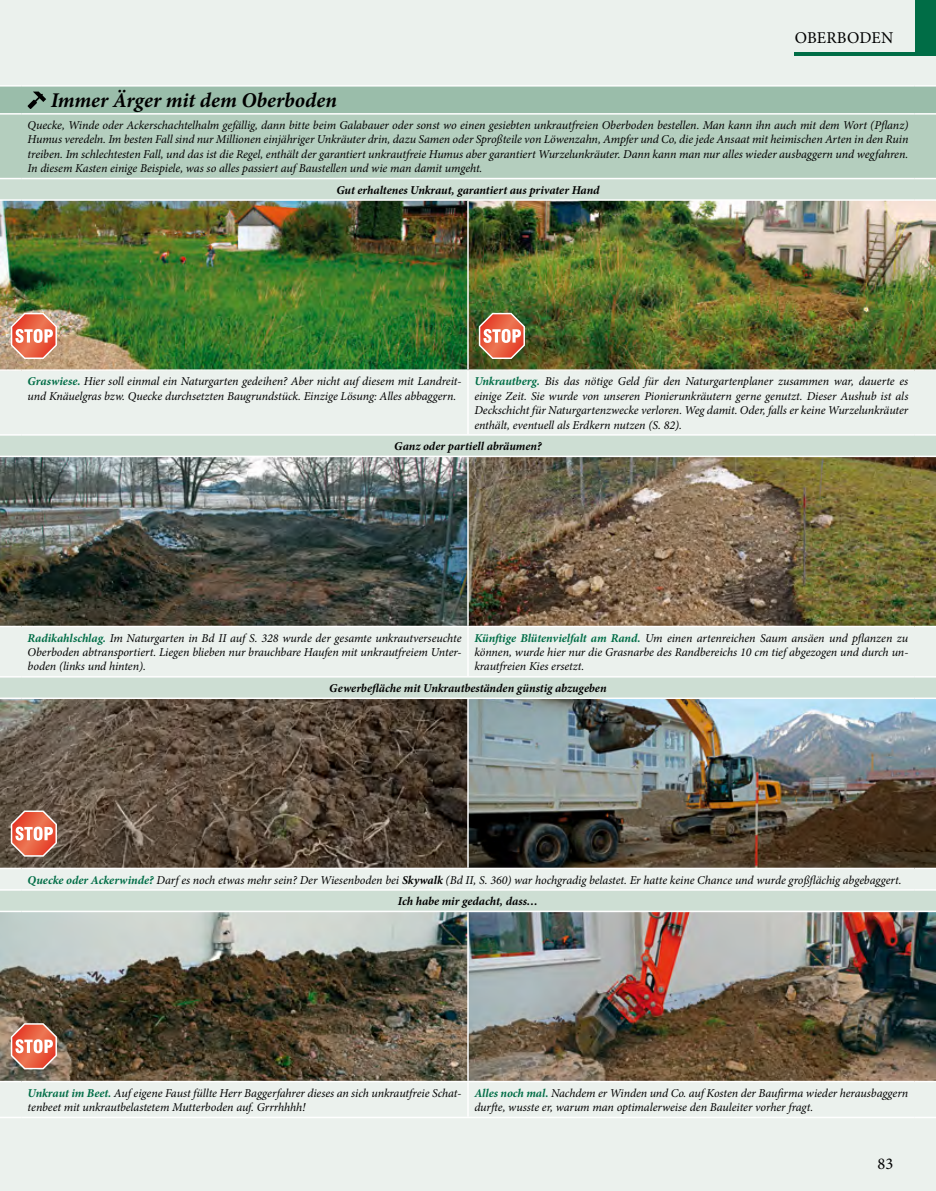
<style>
.page{position:relative;width:936px;height:1191px;background:#fff}
.page>*{position:absolute;margin:0;border:0;box-sizing:border-box;transform-origin:0 0}
.t1{font:italic 700 21px "Minion Pro";color:#000}
.t2{font:16.5px "Minion Pro";letter-spacing:.005em;color:#000}
.t3{font:italic 12px/14.4px "Minion Pro";letter-spacing:-.005em;color:#000;text-align:justify}
.t4{font:italic 700 12px "Minion Pro";letter-spacing:-.005em;color:#000}
.s1{font-weight:700;color:#006d46}
.s2{font-weight:700}
</style>
<div class="page">
<div style="left:0;top:0;width:935px;height:1191px;background:#ebf1ed"></div>
<img style="left:0;top:912px;width:935px;height:168px">
<div style="left:0;top:115px;width:935px;height:63px;background:#b4cebe"></div>
<img style="left:0;top:179px;width:935px;height:731px">
<hr style="left:0;top:85px;width:21px;height:2px;background:#fff">
<hr style="left:21px;top:85px;width:447px;height:2px;background:#fff">
<hr style="left:468px;top:85px;width:446px;height:2px;background:#fff">
<hr style="left:914px;top:85px;width:21px;height:2px;background:#fff">
<hr style="left:0;top:113px;width:21px;height:2px;background:#fff">
<hr style="left:21px;top:113px;width:447px;height:2px;background:#fff">
<hr style="left:468px;top:113px;width:446px;height:2px;background:#fff">
<hr style="left:914px;top:113px;width:21px;height:2px;background:#fff">
<svg style="left:0;top:178px;width:21px;height:1px"></svg>
<hr style="left:21px;top:178px;width:447px;height:1px;background:#fff">
<hr style="left:468px;top:178px;width:446px;height:1px;background:#fff">
<svg style="left:915px;top:178px;width:20px;height:1px"></svg>
<hr style="left:0;top:199px;width:21px;height:2px;background:#fff">
<hr style="left:21px;top:199px;width:447px;height:2px;background:#fff">
<hr style="left:468px;top:199px;width:446px;height:2px;background:#fff">
<hr style="left:467px;top:201px;width:1px;height:168px;background:#fff">
<hr style="left:914px;top:199px;width:21px;height:2px;background:#fff">
<hr style="left:0;top:369px;width:21px;height:2px;background:#fff">
<hr style="left:21px;top:369px;width:447px;height:2px;background:#fff">
<hr style="left:468px;top:369px;width:446px;height:2px;background:#fff">
<hr style="left:467px;top:371px;width:1px;height:63px;background:#fff">
<hr style="left:914px;top:369px;width:21px;height:2px;background:#fff">
<svg style="left:0;top:434px;width:21px;height:1px"></svg>
<hr style="left:21px;top:434px;width:447px;height:1px;background:#fff">
<hr style="left:468px;top:434px;width:446px;height:1px;background:#fff">
<svg style="left:914px;top:434px;width:21px;height:1px"></svg>
<hr style="left:0;top:455px;width:21px;height:2px;background:#fff">
<hr style="left:21px;top:455px;width:447px;height:2px;background:#fff">
<hr style="left:468px;top:455px;width:446px;height:2px;background:#fff">
<hr style="left:467px;top:457px;width:1px;height:169px;background:#fff">
<hr style="left:914px;top:455px;width:21px;height:2px;background:#fff">
<svg style="left:0;top:626px;width:21px;height:1px"></svg>
<hr style="left:21px;top:626px;width:447px;height:1px;background:#fff">
<hr style="left:468px;top:626px;width:446px;height:1px;background:#fff">
<hr style="left:467px;top:627px;width:1px;height:49px;background:#fff">
<svg style="left:914px;top:626px;width:21px;height:1px"></svg>
<svg style="left:0;top:676px;width:21px;height:1px"></svg>
<hr style="left:21px;top:676px;width:447px;height:1px;background:#fff">
<hr style="left:468px;top:676px;width:446px;height:1px;background:#fff">
<svg style="left:914px;top:676px;width:21px;height:1px"></svg>
<hr style="left:0;top:697px;width:21px;height:2px;background:#fff">
<hr style="left:21px;top:697px;width:447px;height:2px;background:#fff">
<hr style="left:468px;top:697px;width:446px;height:2px;background:#fff">
<hr style="left:467px;top:699px;width:1px;height:168px;background:#fff">
<hr style="left:914px;top:697px;width:21px;height:2px;background:#fff">
<hr style="left:0;top:867px;width:21px;height:2px;background:#fff">
<hr style="left:21px;top:867px;width:447px;height:2px;background:#fff">
<hr style="left:468px;top:867px;width:446px;height:2px;background:#fff">
<hr style="left:914px;top:867px;width:21px;height:2px;background:#fff">
<svg style="left:0;top:889px;width:21px;height:1px"></svg>
<hr style="left:21px;top:889px;width:447px;height:1px;background:#fff">
<hr style="left:468px;top:889px;width:446px;height:1px;background:#fff">
<svg style="left:914px;top:889px;width:21px;height:1px"></svg>
<hr style="left:0;top:910px;width:21px;height:2px;background:#fff">
<hr style="left:21px;top:910px;width:447px;height:2px;background:#fff">
<hr style="left:468px;top:910px;width:446px;height:2px;background:#fff">
<hr style="left:467px;top:912px;width:1px;height:168px;background:#fff">
<hr style="left:914px;top:910px;width:21px;height:2px;background:#fff">
<hr style="left:0;top:1080px;width:21px;height:2px;background:#fff">
<hr style="left:21px;top:1080px;width:447px;height:2px;background:#fff">
<hr style="left:468px;top:1080px;width:446px;height:2px;background:#fff">
<hr style="left:467px;top:1082px;width:1px;height:34px;background:#fff">
<hr style="left:914px;top:1080px;width:21px;height:2px;background:#fff">
<hr style="left:0;top:1116px;width:21px;height:2px;background:#fff">
<hr style="left:21px;top:1116px;width:447px;height:2px;background:#fff">
<hr style="left:468px;top:1116px;width:446px;height:2px;background:#fff">
<hr style="left:914px;top:1116px;width:21px;height:2px;background:#fff">
<svg style="left:0;top:86px;width:935px;height:28px;background:#9ebfad"></svg>
<div style="left:794px;top:0;width:141px;height:55px;background:#006d46"></div>
<div style="left:646px;top:0;width:268px;height:51px;background:#ebf1ed"></div>
<svg style="left:10px;top:311px;width:48px;height:49px;background:#e1907a"></svg>
<svg style="left:478px;top:311px;width:47px;height:49px;background:#c47e62"></svg>
<svg style="left:10px;top:809px;width:48px;height:48px;background:#cd7d6a"></svg>
<svg style="left:10px;top:1021px;width:48px;height:49px;background:#ce806c"></svg>
<h2 class="t2" style="left:794px;top:26px;width:100px">OBERBODEN</h2>
<h1 class="t1" style="left:51px;top:86px;width:288px">Immer Ärger mit dem Oberboden</h1>
<p class="t3" style="left:28px;top:118px;width:882px">Quecke, Winde oder Ackerschachtelhalm gefällig, dann bitte beim Galabauer oder sonst wo einen gesiebten unkrautfreien Oberboden bestellen. Man kann ihn auch mit dem Wort (Pflanz)<br>Humus veredeln. Im besten Fall sind nur Millionen einjähriger Unkräuter drin, dazu Samen oder Sproßteile von Löwenzahn, Ampfer und Co, die jede Ansaat mit heimischen Arten in den Ruin treiben. Im schlechtesten Fall, und das ist die Regel, enthält der garantiert unkrautfreie Humus aber garantiert Wurzelunkräuter. Dann kann man nur alles wieder ausbaggern und wegfahren.<br>In diesem Kasten einige Beispiele, was so alles passiert auf Baustellen und wie man damit umgeht.</p>
<p class="t4" style="left:336px;top:181px;width:265px">Gut erhaltenes Unkraut, garantiert aus privater Hand</p>
<p class="t3" style="left:28px;top:374px;width:435px"><span class="s1">Graswiese.</span> Hier soll einmal ein Naturgarten gedeihen? Aber nicht auf diesem mit Landreit&shy;und Knäuelgras bzw. Quecke durchsetzten Baugrundstück. Einzige Lösung: Alles abbaggern.</p>
<p class="t3" style="left:474px;top:374px;width:435px"><span class="s1">Unkrautberg.</span> Bis das nötige Geld für den Naturgartenplaner zusammen war, dauerte es einige Zeit. Sie wurde von unseren Pionierunkräutern gerne genutzt. Dieser Aushub ist als Deckschicht für Naturgartenzwecke verloren. Weg damit. Oder, falls er keine Wurzelunkräuter enthält, eventuell als Erdkern nutzen (S. 82).</p>
<p class="t4" style="left:394px;top:437px;width:149px">Ganz oder partiell abräumen?</p>
<p class="t3" style="left:28px;top:630px;width:435px"><span class="s1">Radikahlschlag.</span> Im Naturgarten in Bd II auf S. 328 wurde der gesamte unkrautverseuchte Oberboden abtransportiert. Liegen blieben nur brauchbare Haufen mit unkrautfreiem Unter&shy;boden (links und hinten).</p>
<p class="t3" style="left:474px;top:630px;width:435px"><span class="s1">Künftige Blütenvielfalt am Rand.</span> Um einen artenreichen Saum ansäen und pflanzen zu können, wurde hier nur die Grasnarbe des Randbereichs 10 cm tief abgezogen und durch un&shy;krautfreien Kies ersetzt.</p>
<p class="t4" style="left:329px;top:679px;width:279px">Gewerbefläche mit Unkrautbeständen günstig abzugeben</p>
<p class="t3" style="left:28px;top:869px;width:875px;line-height:21.5px;text-align:center"><span class="s1">Quecke oder Ackerwinde?</span> Darf es noch etwas mehr sein? Der Wiesenboden bei <span class="s2">Skywalk</span> (Bd II, S. 360) war hochgradig belastet. Er hatte keine Chance und wurde großflächig abgebaggert.<br><span class="s2">Ich habe mir gedacht, dass…</span></p>
<p class="t3" style="left:28px;top:1085px;width:435px"><span class="s1">Unkraut im Beet.</span> Auf eigene Faust füllte Herr Baggerfahrer dieses an sich unkrautfreie Schat&shy;tenbeet mit unkrautbelastetem Mutterboden auf. Grrrhhhh!</p>
<p class="t3" style="left:474px;top:1085px;width:435px"><span class="s1">Alles noch mal.</span> Nachdem er Winden und Co. auf Kosten der Baufirma wieder herausbaggern durfte, wusste er, warum man optimalerweise den Bauleiter vorher fragt.</p>
<h2 class="t2" style="left:877px;top:1152px;width:17px">83</h2>
</div>
